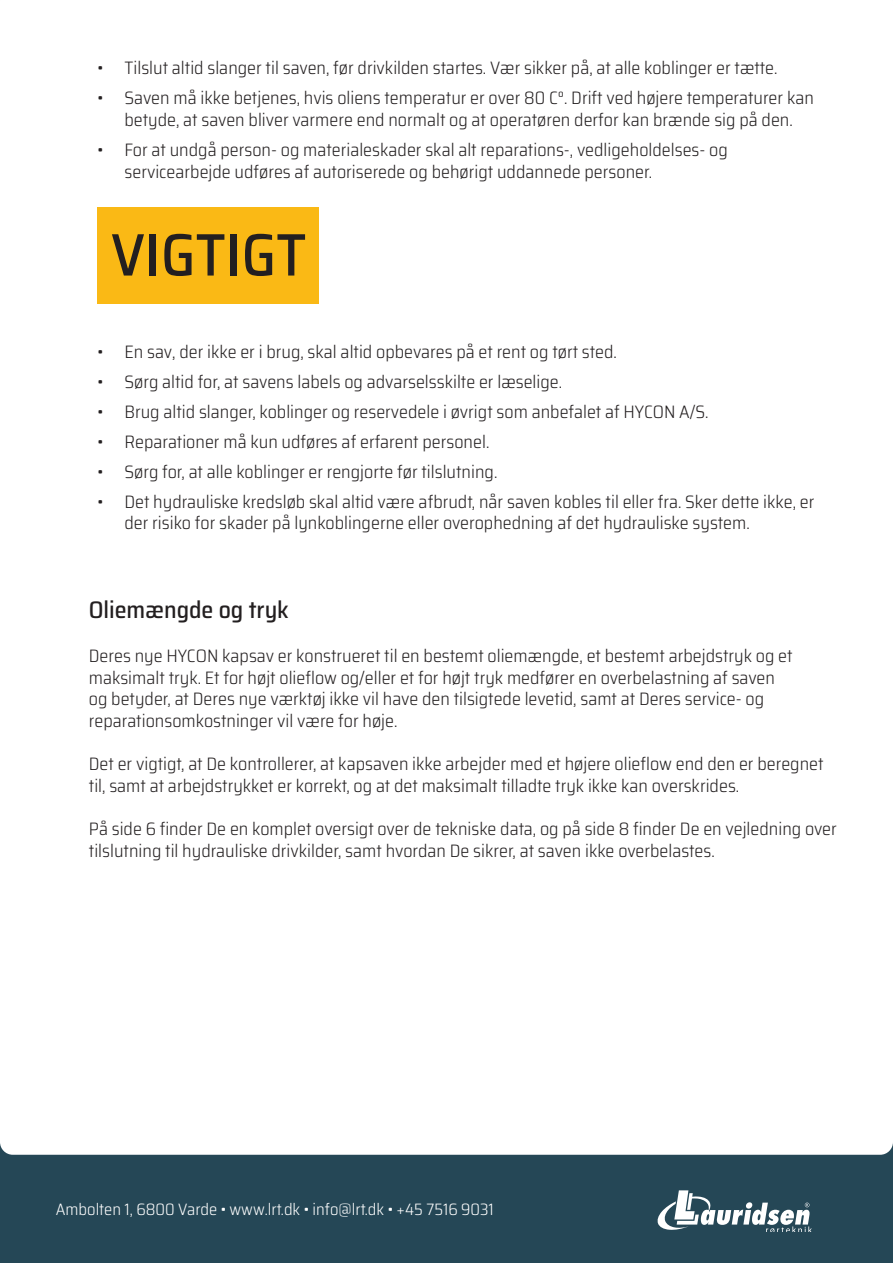
<style>
.page{position:relative;width:893px;height:1263px;background:#254756}
.page>*{position:absolute;margin:0;border:0;box-sizing:border-box;transform-origin:0 0}
.t1{font:500 semi-condensed 60px "Saira";color:#231f20}
.t2{font:500 semi-condensed 24px "Saira";color:#231f20}
.t3{font:300 semi-condensed 18px/21.6px "Saira";color:#231f20}
.t4{font:300 semi-condensed 16.5px "Saira";color:#fff}
</style>
<div class="page">
<div style="left:0;top:0;width:893px;height:1155px;background:#fff"></div>
<svg style="left:658px;top:1190px;width:154px;height:42px"></svg>
<div style="left:98px;top:207px;width:221px;height:96px;background:#fab915"></div>
<p class="t3" style="left:98px;top:57px;width:681px">• Tilslut altid slanger til saven, før drivkilden startes. Vær sikker på, at alle koblinger er tætte.</p>
<p class="t3" style="left:98px;top:87px;width:718px;text-align:center">• Saven må ikke betjenes, hvis oliens temperatur er over 80 C°. Drift ved højere temperaturer kan betyde, at saven bliver varmere end normalt og at operatøren derfor kan brænde sig på den.</p>
<p class="t3" style="left:124px;top:139px;width:605px;text-indent:-27px">• For at undgå person- og materialeskader skal alt reparations-, vedligeholdelses- og servicearbejde udføres af autoriserede og behørigt uddannede personer.</p>
<p class="t1" style="left:111px;top:209px;width:197px">VIGTIGT</p>
<p class="t3" style="left:98px;top:340px;width:521px">• En sav, der ikke er i brug, skal altid opbevares på et rent og tørt sted.</p>
<p class="t3" style="left:98px;top:370px;width:466px">• Sørg altid for, at savens labels og advarselsskilte er læselige.</p>
<p class="t3" style="left:98px;top:400px;width:613px">• Brug altid slanger, koblinger og reservedele i øvrigt som anbefalet af HYCON A/S.</p>
<p class="t3" style="left:98px;top:430px;width:393px">• Reparationer må kun udføres af erfarent personel.</p>
<p class="t3" style="left:98px;top:460px;width:401px">• Sørg for, at alle koblinger er rengjorte før tilslutning.</p>
<p class="t3" style="left:124px;top:490px;width:691px;text-indent:-27px">• Det hydrauliske kredsløb skal altid være afbrudt, når saven kobles til eller fra. Sker dette ikke, er der risiko for skader på lynkoblingerne eller overophedning af det hydrauliske system.</p>
<p class="t2" style="left:89px;top:592px;width:202px">Oliemængde og tryk</p>
<p class="t3" style="left:89px;top:645px;width:705px">Deres nye HYCON kapsav er konstrueret til en bestemt oliemængde, et bestemt arbejdstryk og et maksimalt tryk. Et for højt olieflow og/eller et for højt tryk medfører en overbelastning af saven og betyder, at Deres nye værktøj ikke vil have den tilsigtede levetid, samt at Deres service- og reparationsomkostninger vil være for høje.</p>
<p class="t3" style="left:89px;top:753px;width:736px">Det er vigtigt, at De kontrollerer, at kapsaven ikke arbejder med et højere olieflow end den er beregnet til, samt at arbejdstrykket er korrekt, og at det maksimalt tilladte tryk ikke kan overskrides.</p>
<p class="t3" style="left:89px;top:817px;width:749px">På side 6 finder De en komplet oversigt over de tekniske data, og på side 8 finder De en vejledning over tilslutning til hydrauliske drivkilder, samt hvordan De sikrer, at saven ikke overbelastes.</p>
<p class="t4" style="left:56px;top:1197px;width:439px">Ambolten 1, 6800 Varde • www.lrt.dk • info@lrt.dk • +45 7516 9031</p>
</div>
